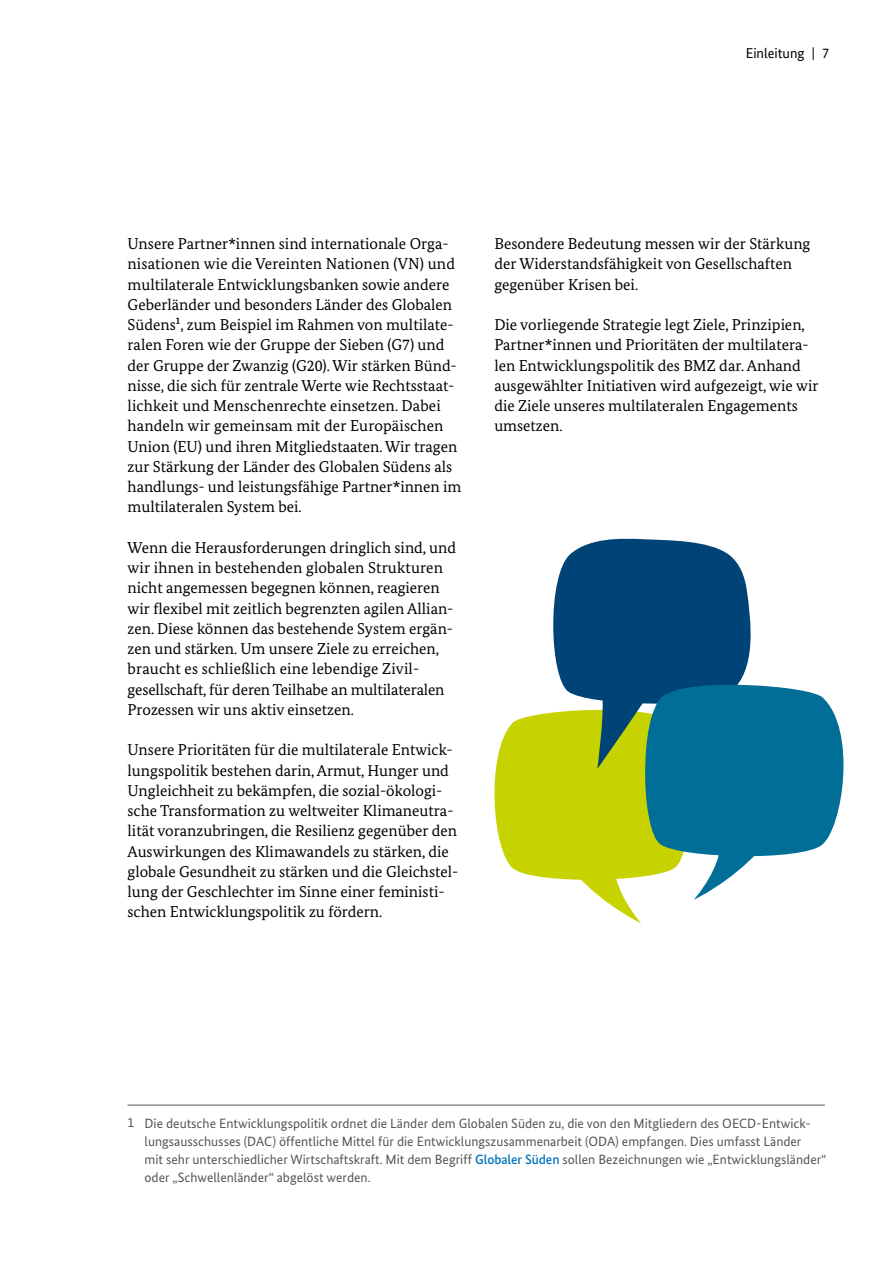
<style>
.page{position:relative;width:893px;height:1263px;background:#fff}
.page>*{position:absolute;margin:0;border:0;box-sizing:border-box;transform-origin:0 0}
.t1{font:15.75px/20.2px "Bundes Serif";color:#000}
.t2{font:14.25px "Bundes Sans";color:#000}
.t3{font:13.5px/18px "Bundes Sans";color:#565656}
.s1{font-weight:500;color:#0075be}
</style>
<div class="page">
<svg style="left:494px;top:538px;width:350px;height:385px"></svg>
<hr style="left:128px;top:1105px;width:697px;height:1px;background:#565656">
<p class="t2" style="left:746px;top:44px;width:85px">Einleitung | 7</p>
<p class="t1" style="left:128px;top:233px;width:335px">Unsere Partner*innen sind internationale Orga&shy;nisationen wie die Vereinten Nationen (VN) und multilaterale Entwicklungsbanken sowie andere Geberländer und besonders Länder des Globalen Südens1, zum Beispiel im Rahmen von multilate&shy;ralen Foren wie der Gruppe der Sieben (G7) und der Gruppe der Zwanzig (G20). Wir stärken Bünd&shy;nisse, die sich für zentrale Werte wie Rechtsstaat&shy;lichkeit und Menschenrechte einsetzen. Dabei handeln wir gemeinsam mit der Europäischen Union (EU) und ihren Mitgliedstaaten. Wir tragen zur Stärkung der Länder des Globalen Südens als handlungs- und leistungsfähige Partner*innen im multilateralen System bei.</p>
<p class="t1" style="left:128px;top:537px;width:330px">Wenn die Herausforderungen dringlich sind, und wir ihnen in bestehenden globalen Strukturen nicht angemessen begegnen können, reagieren wir flexibel mit zeitlich begrenzten agilen Allian&shy;zen. Diese können das bestehende System ergän&shy;zen und stärken. Um unsere Ziele zu erreichen, braucht es schließlich eine lebendige Zivil&shy;gesellschaft, für deren Teilhabe an multilateralen Prozessen wir uns aktiv einsetzen.</p>
<p class="t1" style="left:128px;top:740px;width:332px">Unsere Prioritäten für die multilaterale Entwick&shy;lungspolitik bestehen darin, Armut, Hunger und Ungleichheit zu bekämpfen, die sozial-ökologi&shy;sche Transformation zu weltweiter Klimaneutra&shy;lität voranzubringen, die Resilienz gegenüber den Auswirkungen des Klimawandels zu stärken, die globale Gesundheit zu stärken und die Gleichstel&shy;lung der Geschlechter im Sinne einer feministi&shy;schen Entwicklungspolitik zu fördern.</p>
<p class="t1" style="left:494px;top:233px;width:318px">Besondere Bedeutung messen wir der Stärkung der Widerstandsfähigkeit von Gesellschaften gegenüber Krisen bei.</p>
<p class="t1" style="left:494px;top:314px;width:326px">Die vorliegende Strategie legt Ziele, Prinzipien, Partner*innen und Prioritäten der multilatera&shy;len Entwicklungspolitik des BMZ dar. Anhand ausgewählter Initiativen wird aufgezeigt, wie wir die Ziele unseres multilateralen Engagements umsetzen.</p>
<p class="t3" style="left:145px;top:1114px;width:683px;text-indent:-17px">1 Die deutsche Entwicklungspolitik ordnet die Länder dem Globalen Süden zu, die von den Mitgliedern des OECD-Entwick&shy;lungsausschusses (DAC) öffentliche Mittel für die Entwicklungszusammenarbeit (ODA) empfangen. Dies umfasst Länder<br>mit sehr unterschiedlicher Wirtschaftskraft. Mit dem Begriff <span class="s1">Globaler Süden</span> sollen Bezeichnungen wie „Entwicklungsländer“ oder „Schwellenländer“ abgelöst werden.</p>
</div>
